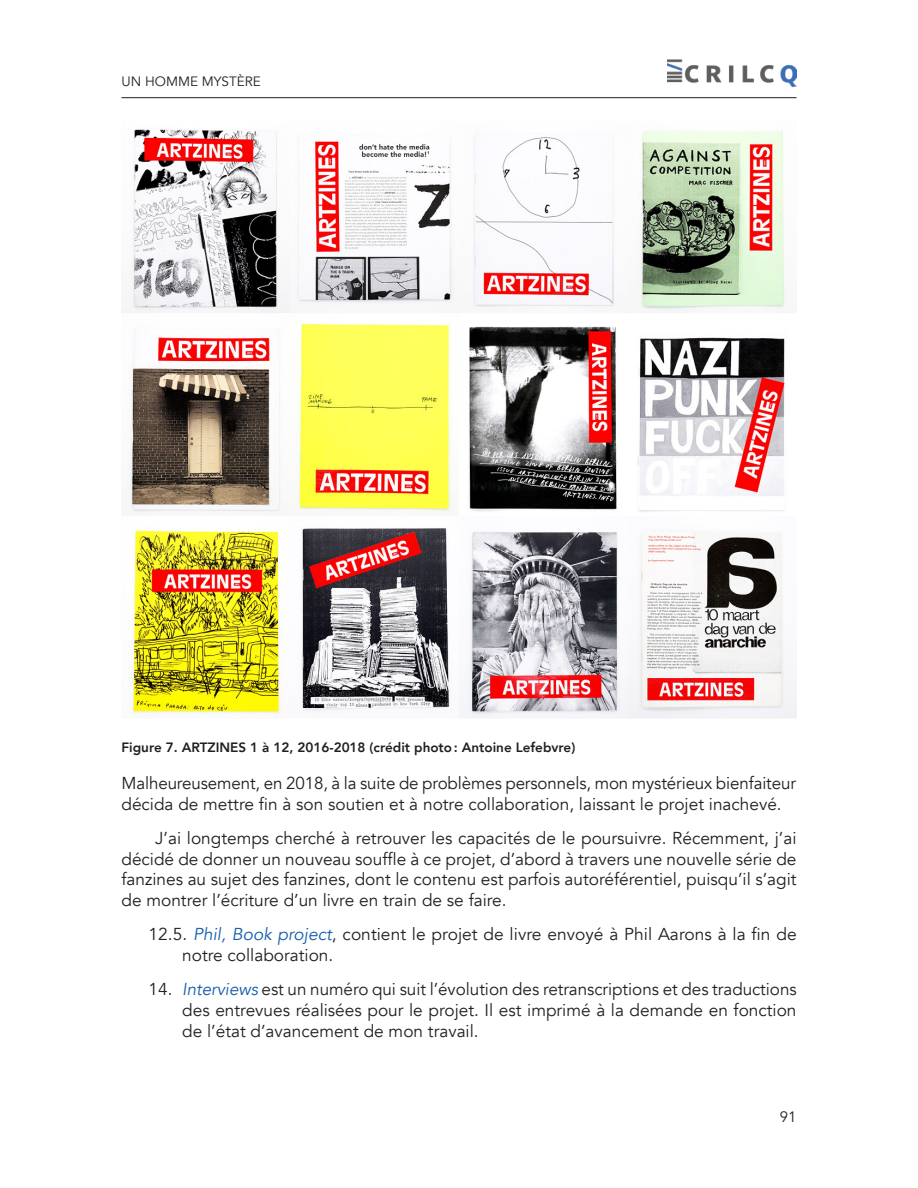
<style>
.page{position:relative;width:918px;height:1188px;background:#fff}
.page>*{position:absolute;margin:0;border:0;box-sizing:border-box;transform-origin:0 0}
.Style_de_paragraphe_1{font:17.25px/20.7px "Avenir";color:#231f20}
.t1{font:15px "Avenir";color:#231f20}
.Légende-Photo{font:800 13.5px "Avenir";color:#231f20}
.t2{font:13.5px "Avenir";color:#231f20}
.s1{font-style:italic;color:#145ead}
</style>
<div class="page">
<hr style="left:122px;top:97px;width:674px;height:1px;background:#231f20">
<img style="left:667px;top:59px;width:129px;height:29px">
<img style="left:122px;top:129px;width:674px;height:590px">
<p class="t2" style="left:122px;top:74px;width:141px">UN HOMME MYSTÈRE</p>
<p class="Légende-Photo" style="left:122px;top:737px;width:455px">Figure 7. ARTZINES 1 à 12, 2016-2018 (crédit photo: Antoine Lefebvre)</p>
<p class="Style_de_paragraphe_1" style="left:122px;top:773px;width:676px">Malheureusement, en 2018, à la suite de problèmes personnels, mon mystérieux bienfaiteur décida de mettre fin à son soutien et à notre collaboration, laissant le projet inachevé.</p>
<p class="Style_de_paragraphe_1" style="left:122px;top:828px;width:677px;text-align:justify;text-indent:34px">J’ai longtemps cherché à retrouver les capacités de le poursuivre. Récemment, j’ai décidé de donner un nouveau souffle à ce projet, d’abord à travers une nouvelle série de fanzines au sujet des fanzines, dont le contenu est parfois autoréférentiel, puisqu’il s’agit de montrer l’écriture d’un livre en train de se faire.</p>
<p class="Style_de_paragraphe_1" style="left:182px;top:924px;width:616px;text-indent:-34px">12.5. <span class="s1">Phil, Book project</span>, contient le projet de livre envoyé à Phil Aarons à la fin de notre collaboration.</p>
<p class="Style_de_paragraphe_1" style="left:182px;top:979px;width:616px;text-align:justify;text-indent:-34px">14. <span class="s1">Interviews</span> est un numéro qui suit l’évolution des retranscriptions et des traductions des entrevues réalisées pour le projet. Il est imprimé à la demande en fonction de l’état d’avancement de mon travail.</p>
<p class="t1" style="left:780px;top:1108px;width:18px">91</p>
</div>
